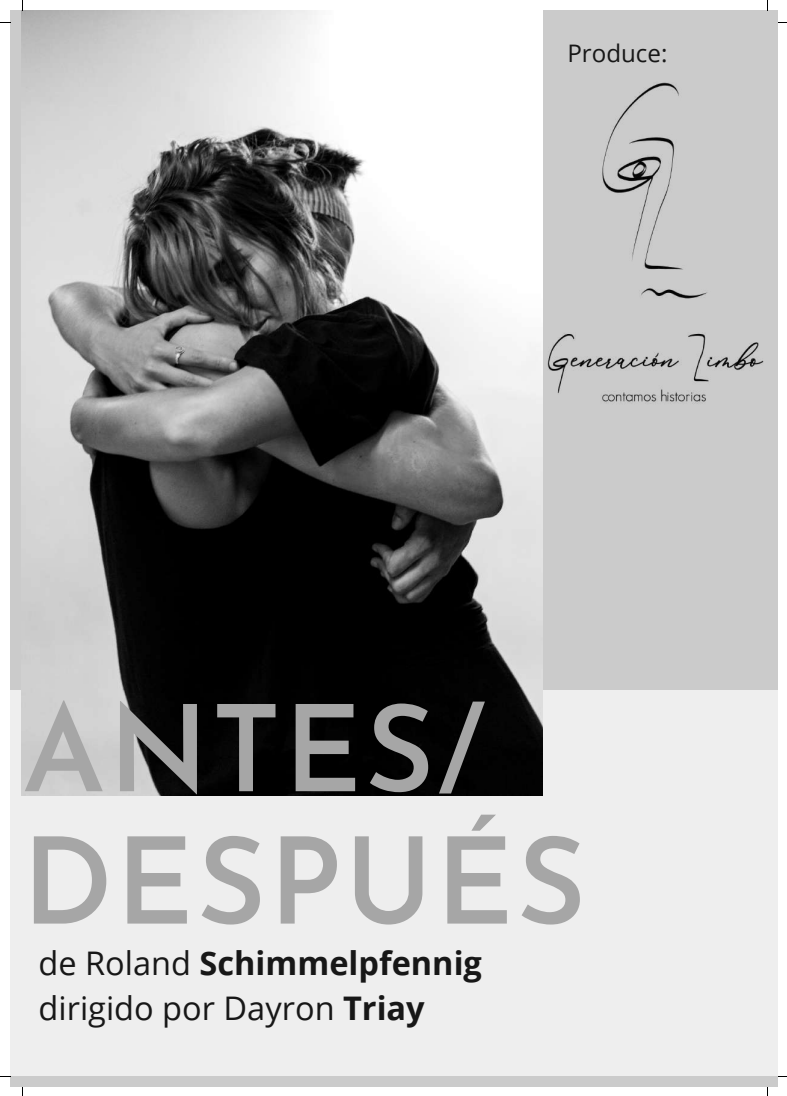
<style>
.page{position:relative;width:787px;height:1096px;background:#fff}
.page>*{position:absolute;margin:0;border:0;box-sizing:border-box;transform-origin:0 0}
.t1{font:600 119.75px/132.2px "Josefin Sans";letter-spacing:.02em;color:#a6a6a6}
.t2{font:32.5px/45px "Open Sans";color:#171717}
.t3{font:24.12px "Open Sans";color:#171717}
.s1{font-weight:700}
</style>
<div class="page">
<div style="left:10px;top:10px;width:768px;height:1076px;background:#cbcbcb"></div>
<div style="left:10px;top:690px;width:768px;height:385px;background:#eee"></div>
<img style="left:22px;top:10px;width:520px;height:785px">
<img style="left:476px;top:68px;width:288px;height:359px">
<p class="t3" style="left:567px;top:36px;width:101px">Produce:</p>
<h1 class="t1" style="left:22px;top:695px;width:566px">ANTES/<br>DESPUÉS</h1>
<p class="t2" style="left:39px;top:940px;width:445px">de Roland <span class="s1">Schimmelpfennig </span>dirigido por Dayron <span class="s1">Triay</span></p>
</div>
